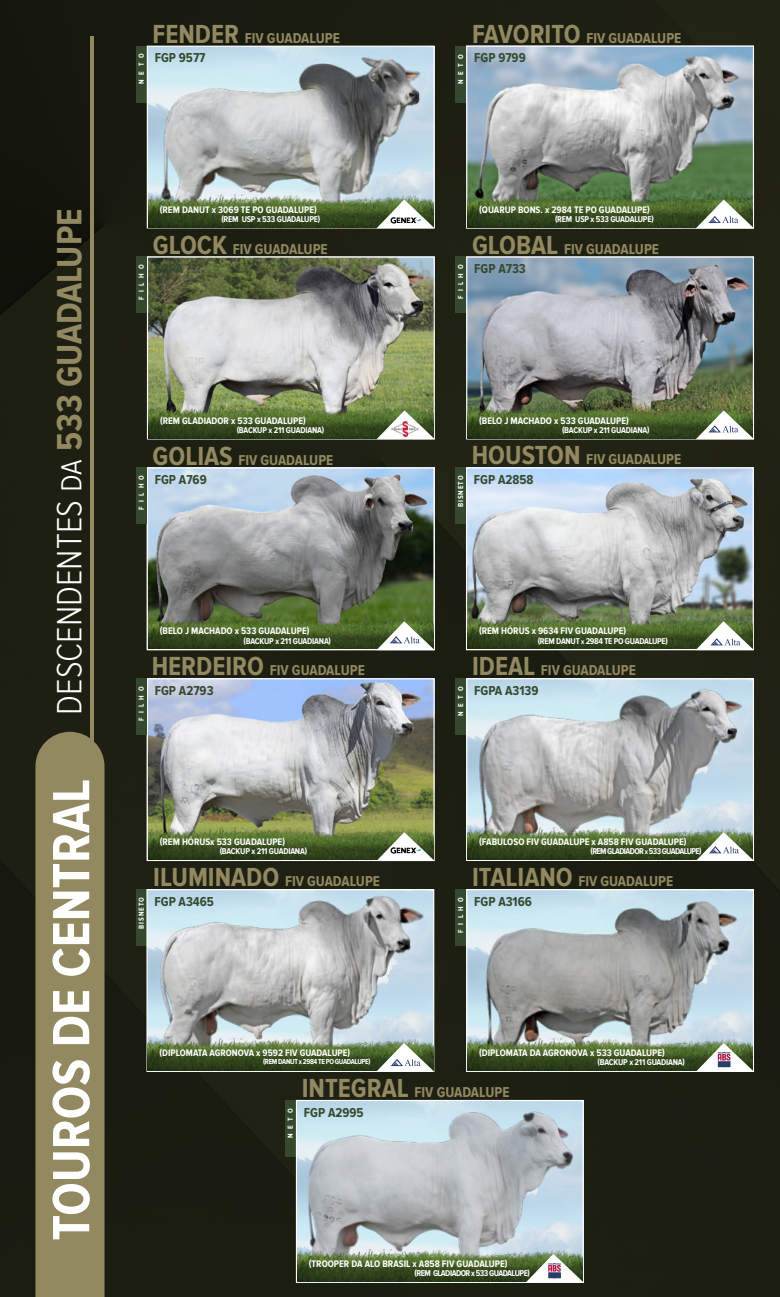
<style>
.page{position:relative;width:780px;height:1297px;background:#1d1f12}
.page>*{position:absolute;margin:0;border:0;box-sizing:border-box;transform-origin:0 0}
.t1{font:700 54.12px "Proxima Nova Cond";color:#fff}
.t2{font:700 14.88px "Proxima Nova Cond";color:#938961}
.t3{font:700 13.38px "Proxima Nova Cond";color:#34492d}
.t4{font:700 9.88px "Proxima Nova Cond";color:#fff}
.t5{font:700 9.75px "Proxima Nova Cond";color:#fff}
.t6{font:700 8.75px "Proxima Nova Cond";letter-spacing:-.025em;color:#fff}
.t7{font:700 8.75px "Proxima Nova Cond";letter-spacing:-.07em;color:#fff}
.t8{font:700 8.75px "Proxima Nova Cond";letter-spacing:-.06em;color:#fff}
.t9{font:700 7.5px "Proxima Nova Cond";letter-spacing:.575em;color:#fff}
.t10{font:700 7.5px "Proxima Nova Cond";letter-spacing:-.05em;color:#fff}
.t11{font:700 7.5px "Proxima Nova Cond";letter-spacing:.125em;color:#fff}
.s1{font-weight:300;font-size:36.38px}
.s2{font-size:36.38px;color:#938961}
.s3{font-size:27.12px}
.s4{font-size:7.5px}
</style>
<div class="page">
<div style="left:35px;top:732px;width:69px;height:565px;background:#938961"></div>
<hr style="left:90px;top:36px;width:4px;height:1259px;background:#938961">
<div style="left:455px;top:678px;width:11px;height:57px;background:#34492d"></div>
<img style="left:468px;top:680px;width:284px;height:135px">
<div style="left:466px;top:678px;width:288px;height:183px;border:1px solid #fff"></div>
<img style="left:478px;top:687px;width:267px;height:128px">
<img style="left:467px;top:815px;width:285px;height:45px">
<svg style="left:695px;top:832px;width:59px;height:29px"></svg>
<div style="left:136px;top:889px;width:11px;height:57px;background:#34492d"></div>
<img style="left:148px;top:891px;width:284px;height:135px">
<div style="left:146px;top:889px;width:288px;height:183px;border:1px solid #fff"></div>
<img style="left:159px;top:894px;width:267px;height:132px">
<img style="left:148px;top:1026px;width:285px;height:44px">
<svg style="left:376px;top:1043px;width:58px;height:29px"></svg>
<svg style="left:468px;top:258px;width:284px;height:136px;background:#8e979f"></svg>
<div style="left:466px;top:256px;width:288px;height:183px;border:1px solid #fff"></div>
<div style="left:455px;top:256px;width:11px;height:57px;background:#34492d"></div>
<img style="left:467px;top:394px;width:285px;height:44px">
<svg style="left:695px;top:410px;width:59px;height:29px"></svg>
<svg style="left:468px;top:48px;width:284px;height:135px;background:#9fabad"></svg>
<div style="left:466px;top:46px;width:288px;height:182px;border:1px solid #fff"></div>
<div style="left:455px;top:46px;width:11px;height:57px;background:#34492d"></div>
<img style="left:467px;top:183px;width:285px;height:44px">
<svg style="left:695px;top:199px;width:59px;height:29px"></svg>
<svg style="left:468px;top:469px;width:283px;height:135px;background:#b4bbc2"></svg>
<div style="left:466px;top:467px;width:287px;height:183px;border:1px solid #fff"></div>
<div style="left:455px;top:467px;width:11px;height:57px;background:#34492d"></div>
<img style="left:467px;top:604px;width:285px;height:45px">
<svg style="left:695px;top:621px;width:59px;height:29px"></svg>
<img style="left:149px;top:469px;width:283px;height:136px">
<div style="left:147px;top:467px;width:287px;height:183px;border:1px solid #fff"></div>
<div style="left:136px;top:467px;width:11px;height:56px;background:#34492d"></div>
<img style="left:148px;top:605px;width:285px;height:44px">
<svg style="left:376px;top:621px;width:59px;height:29px"></svg>
<div style="left:285px;top:1100px;width:11px;height:57px;background:#34492d"></div>
<img style="left:298px;top:1102px;width:283px;height:135px">
<div style="left:296px;top:1100px;width:287px;height:183px;border:1px solid #fff"></div>
<img style="left:308px;top:1105px;width:267px;height:132px">
<img style="left:297px;top:1237px;width:285px;height:44px">
<svg style="left:525px;top:1254px;width:59px;height:29px"></svg>
<div style="left:455px;top:889px;width:11px;height:57px;background:#34492d"></div>
<img style="left:468px;top:891px;width:284px;height:135px">
<div style="left:466px;top:889px;width:288px;height:183px;border:1px solid #fff"></div>
<img style="left:478px;top:894px;width:267px;height:132px">
<img style="left:467px;top:1026px;width:285px;height:44px">
<svg style="left:695px;top:1043px;width:59px;height:29px"></svg>
<img style="left:149px;top:258px;width:284px;height:136px">
<div style="left:147px;top:256px;width:288px;height:183px;border:1px solid #fff"></div>
<div style="left:136px;top:256px;width:11px;height:57px;background:#34492d"></div>
<img style="left:148px;top:394px;width:285px;height:44px">
<svg style="left:376px;top:410px;width:59px;height:29px"></svg>
<img style="left:390px;top:418px;width:30px;height:21px">
<div style="left:136px;top:46px;width:11px;height:56px;background:#34492d"></div>
<div style="left:147px;top:46px;width:287px;height:182px;border:1px solid #fff"></div>
<img style="left:156px;top:48px;width:279px;height:151px">
<img style="left:148px;top:183px;width:285px;height:44px">
<svg style="left:376px;top:199px;width:59px;height:29px"></svg>
<svg style="left:149px;top:680px;width:283px;height:135px;background:#a5abae"></svg>
<div style="left:147px;top:678px;width:287px;height:183px;border:1px solid #fff"></div>
<div style="left:136px;top:678px;width:11px;height:57px;background:#34492d"></div>
<img style="left:148px;top:815px;width:285px;height:45px">
<svg style="left:376px;top:832px;width:59px;height:29px"></svg>
<h1 class="t1" style="left:41px;top:1240px;width:1033px;rotate:-90deg">TOUROS DE CENTRAL <span class="s1">DESCENDENTES DA</span> <span class="s2">533 GUADALUPE</span></h1>
<p class="t9" style="left:137px;top:84px;width:31px;rotate:-90deg">NETO</p>
<h2 class="t2" style="left:153px;top:30px;width:189px"><span class="s3">FENDER</span> FIV GUADALUPE</h2>
<h3 class="t3" style="left:155px;top:51px;width:52px">FGP 9577</h3>
<p class="t9" style="left:456px;top:84px;width:31px;rotate:-90deg">NETO</p>
<h2 class="t2" style="left:472px;top:30px;width:211px"><span class="s3">FAVORITO</span> FIV GUADALUPE</h2>
<h3 class="t3" style="left:474px;top:51px;width:53px">FGP 9799</h3>
<p class="t9" style="left:137px;top:300px;width:37px;rotate:-90deg">FILHO</p>
<p class="t4" style="left:160px;top:204px;width:158px">(REM DANUT x 3069 TE PO GUADALUPE)</p>
<p class="t6" style="left:221px;top:214px;width:100px">(REM USP x 533 GUADALUPE)</p>
<h2 class="t2" style="left:153px;top:240px;width:176px"><span class="s3">GLOCK</span> FIV GUADALUPE</h2>
<h3 class="t3" style="left:155px;top:261px;width:48px">FGPA ???</h3>
<p class="t9" style="left:456px;top:299px;width:37px;rotate:-90deg">FILHO</p>
<p class="t4" style="left:479px;top:204px;width:172px">(QUARUP BONS. x 2984 TE PO GUADALUPE)</p>
<p class="t6" style="left:555px;top:214px;width:100px">(REM USP x 533 GUADALUPE)</p>
<h2 class="t2" style="left:472px;top:240px;width:188px"><span class="s3">GLOBAL</span> FIV GUADALUPE</h2>
<h3 class="t3" style="left:474px;top:261px;width:53px">FGP A733</h3>
<p class="t4" style="left:160px;top:415px;width:147px">(REM GLADIADOR x 533 GUADALUPE)</p>
<p class="t6" style="left:237px;top:425px;width:89px">(BACKUP x 211 GUADIANA)</p>
<p class="t4" style="left:479px;top:415px;width:151px">(BELO J MACHADO x 533 GUADALUPE)</p>
<p class="t6" style="left:562px;top:425px;width:89px">(BACKUP x 211 GUADIANA)</p>
<h2 class="t2" style="left:153px;top:451px;width:182px"><span class="s3">GOLIAS</span> FIV GUADALUPE</h2>
<h2 class="t2" style="left:472px;top:451px;width:211px"><span class="s3">HOUSTON</span> FIV GUADALUPE</h2>
<p class="t9" style="left:137px;top:510px;width:37px;rotate:-90deg">FILHO</p>
<h3 class="t3" style="left:155px;top:472px;width:53px">FGP A769</h3>
<p class="t11" style="left:456px;top:507px;width:33px;rotate:-90deg">BISNETO</p>
<h3 class="t3" style="left:474px;top:472px;width:61px">FGP A2858</h3>
<p class="t4" style="left:160px;top:626px;width:151px">(BELO J MACHADO x 533 GUADALUPE)</p>
<p class="t6" style="left:243px;top:636px;width:89px">(BACKUP x 211 GUADIANA)</p>
<p class="t4" style="left:479px;top:626px;width:149px">(REM HÓRUS x 9634 FIV GUADALUPE)</p>
<p class="t6" style="left:538px;top:636px;width:132px">(REM DANUT <span class="s4">x</span> 2984 TE PO GUADALUPE)</p>
<h2 class="t2" style="left:152px;top:662px;width:214px"><span class="s3">HERDEIRO</span> FIV GUADALUPE</h2>
<h2 class="t2" style="left:472px;top:662px;width:165px"><span class="s3">IDEAL</span> FIV GUADALUPE</h2>
<p class="t9" style="left:137px;top:721px;width:37px;rotate:-90deg">FILHO</p>
<h3 class="t3" style="left:155px;top:683px;width:60px">FGP A2793</h3>
<p class="t9" style="left:456px;top:716px;width:31px;rotate:-90deg">NETO</p>
<h3 class="t3" style="left:474px;top:683px;width:66px">FGPA A3139</h3>
<p class="t4" style="left:160px;top:836px;width:127px">(REM HÓRUSx 533 GUADALUPE)</p>
<p class="t6" style="left:220px;top:847px;width:89px">(BACKUP x 211 GUADIANA)</p>
<p class="t4" style="left:479px;top:836px;width:209px">(FABULOSO FIV GUADALUPE x A858 FIV GUADALUPE)</p>
<p class="t7" style="left:590px;top:846px;width:112px">(REM GLADIADOR <span class="s4">x</span> 533 GUADALUPE)</p>
<h2 class="t2" style="left:153px;top:873px;width:228px"><span class="s3">ILUMINADO</span> FIV GUADALUPE</h2>
<h2 class="t2" style="left:472px;top:873px;width:203px"><span class="s3">ITALIANO</span> FIV GUADALUPE</h2>
<p class="t11" style="left:137px;top:929px;width:33px;rotate:-90deg">BISNETO</p>
<h3 class="t3" style="left:154px;top:894px;width:61px">FGP A3465</h3>
<p class="t9" style="left:456px;top:932px;width:37px;rotate:-90deg">FILHO</p>
<h3 class="t3" style="left:474px;top:894px;width:59px">FGP A3166</h3>
<p class="t5" style="left:159px;top:1047px;width:192px">(DIPLOMATA AGRONOVA x 9592 FIV GUADALUPE)</p>
<p class="t10" style="left:263px;top:1057px;width:109px">(REM DANUT x 2984 TE PO GUADALUPE)</p>
<p class="t4" style="left:479px;top:1047px;width:187px">(DIPLOMATA DA AGRONOVA x 533 GUADALUPE)</p>
<p class="t6" style="left:597px;top:1057px;width:89px">(BACKUP x 211 GUADIANA)</p>
<p class="t9" style="left:286px;top:1138px;width:31px;rotate:-90deg">NETO</p>
<h2 class="t2" style="left:302px;top:1084px;width:209px"><span class="s3">INTEGRAL</span> FIV GUADALUPE</h2>
<h3 class="t3" style="left:304px;top:1105px;width:61px">FGP A2995</h3>
<p class="t4" style="left:309px;top:1258px;width:200px">(TROOPER DA ALO BRASIL x A858 FIV GUADALUPE)</p>
<p class="t8" style="left:414px;top:1268px;width:117px">(REM GLADIADOR x 533 GUADALUPE)</p>
</div>
